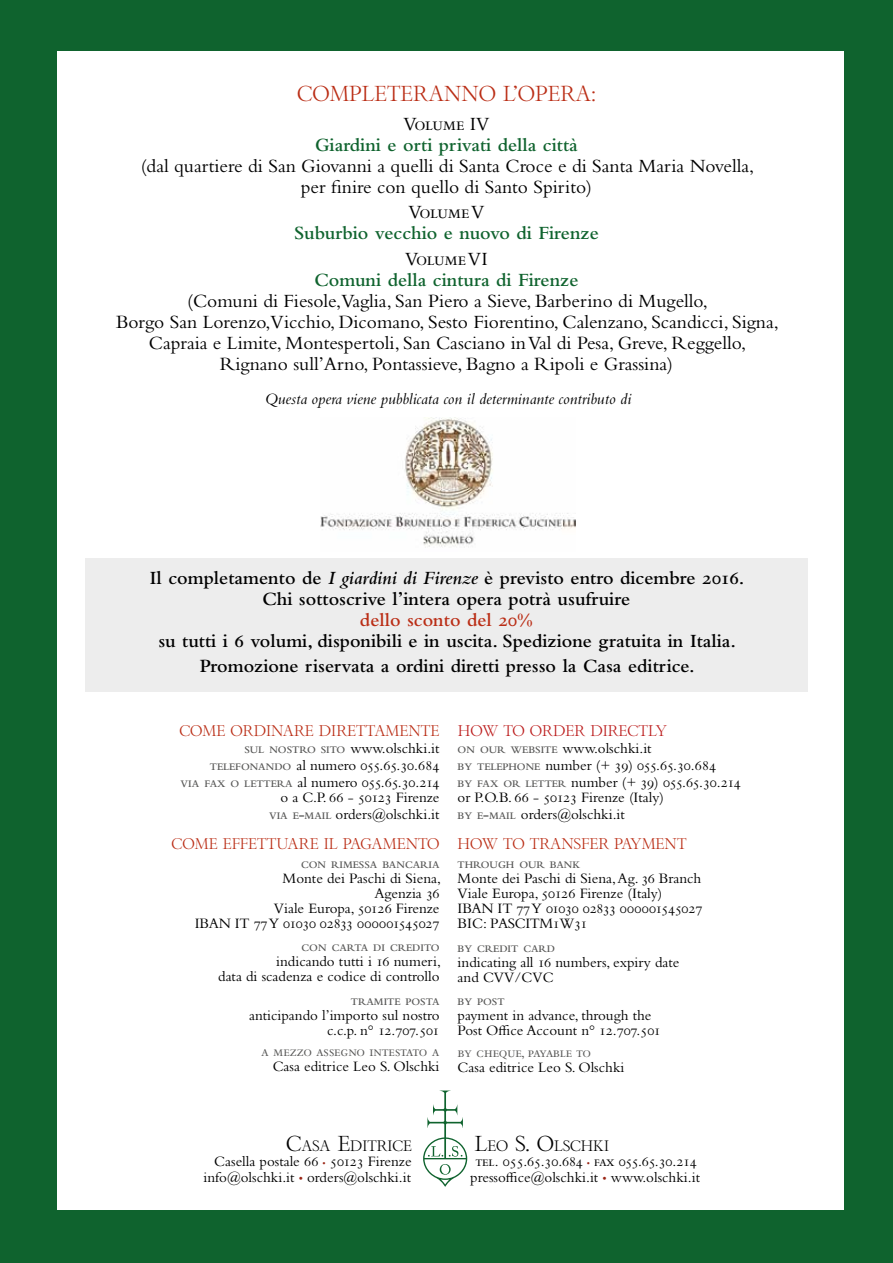
<style>
.page{position:relative;width:893px;height:1263px;background:#0f632e}
.page>*{position:absolute;margin:0;border:0;box-sizing:border-box;transform-origin:0 0}
.t1{font:21px "Bembo Titling MT Std";color:#ba2d15}
.t2{font:19.5px/21px "Bembo Std";color:#000;text-align:center}
.t3{font:600 19.5px/21px "Bembo Std";color:#000;text-align:center}
.t4{font:600 19.5px "Bembo Std";color:#0f632e}
.t5{font:600 19.5px "Bembo Std";color:#ba2d15}
.t6{font:19.5px "Bembo Std";letter-spacing:-.02em;color:#000}
.t7{font:italic 16.5px "Bembo Std";color:#000}
.t8{font:15px/15px "Bembo Std";color:#000;text-align:right}
.t9{font:15px/17.1px "Bembo Std";letter-spacing:-.02em;color:#000;text-align:right}
.t10{font:15px "Bembo Titling MT Std";color:#ba2d15}
.t11{font:15px "Bembo Std";letter-spacing:-.02em;color:#575756}
.t12{font:14.7px "Bembo Titling MT Std";color:#000}
.t13{font:600 10.5px "Bembo Std";color:#575756}
.s1{font-style:italic}
.s2{color:#bc1d1d}
.s3{font-weight:600;font-size:10.5px;color:#575756}
.s4{font-weight:600;color:#575756}
.s5{font-size:21px}
.s6{font-size:9px;color:#9a2515}
.s7{font-size:12px;color:#9a2515}
</style>
<div class="page">
<div style="left:57px;top:52px;width:786px;height:1158px;background:#fff"></div>
<img style="left:320px;top:417px;width:256px;height:131px">
<div style="left:85px;top:558px;width:723px;height:134px;background:#ededed"></div>
<svg style="left:423px;top:1090px;width:44px;height:97px"></svg>
<h1 class="t1" style="left:297px;top:80px;width:300px">COMPLETERANNO L’OPERA:</h1>
<h2 class="t6" style="left:403px;top:113px;width:88px">Volume IV</h2>
<h2 class="t4" style="left:315px;top:134px;width:264px">Giardini e orti privati della città</h2>
<h2 class="t2" style="left:141px;top:155px;width:615px">(dal quartiere di San Giovanni a quelli di Santa Croce e di Santa Maria Novella, per finire con quello di Santo Spirito)</h2>
<h2 class="t2" style="left:408px;top:201px;width:78px">Volume V</h2>
<h2 class="t4" style="left:294px;top:222px;width:306px">Suburbio vecchio e nuovo di Firenze</h2>
<h2 class="t6" style="left:405px;top:247px;width:84px">Volume VI</h2>
<h2 class="t4" style="left:314px;top:269px;width:266px">Comuni della cintura di Firenze</h2>
<p class="t2" style="left:116px;top:290px;width:664px">(Comuni di Fiesole,Vaglia, San Piero a Sieve, Barberino di Mugello,<br>Borgo San Lorenzo,Vicchio, Dicomano, Sesto Fiorentino, Calenzano, Scandicci, Signa, Capraia e Limite, Montespertoli, San Casciano in Val di Pesa, Greve, Reggello, Rignano sull’Arno, Pontassieve, Bagno a Ripoli e Grassina)</p>
<p class="t7" style="left:265px;top:390px;width:368px">Questa opera viene pubblicata con il determinante contributo di</p>
<h2 class="t3" style="left:150px;top:568px;width:596px">Il completamento de <span class="s1">I giardini di Firenze</span> è previsto entro dicembre 2016.<br>Chi sottoscrive l’intera opera potrà usufruire</h2>
<h2 class="t5" style="left:360px;top:609px;width:174px">dello sconto del 20%</h2>
<h2 class="t3" style="left:158px;top:628px;width:579px;line-height:25.2px">su tutti i 6 volumi, disponibili e in uscita. Spedizione gratuita in Italia.<br>Promozione riservata a ordini diretti presso la Casa editrice.</h2>
<p class="t10" style="left:179px;top:722px;width:489px">COME ORDINARE DIRETTAMENTE <span class="s2">HOW TO ORDER DIRECTLY</span></p>
<p class="t9" style="left:181px;top:739px;width:260px"><span class="s3">SUL NOSTRO SITO</span> www.olschki.it<br><span class="s3">TELEFONANDO</span> al numero 055.65.30.684<br><span class="s3">VIA FAX O LETTERA</span> al numero 055.65.30.214</p>
<p class="t8" style="left:269px;top:789px;width:172px;line-height:17.1px">o a C.P. 66 - 50123 Firenze<br><span class="s3">VIA E</span><span class="s4">-</span><span class="s3">MAIL</span> orders@olschki.it</p>
<p class="t10" style="left:172px;top:834px;width:269px">COME EFFETTUARE IL PAGAMENTO</p>
<p class="t13" style="left:301px;top:859px;width:140px">CON RIMESSA BANCARIA</p>
<p class="t8" style="left:195px;top:870px;width:248px">Monte dei Paschi di Siena,<br>Agenzia 36<br>Viale Europa, 50126 Firenze<br>IBAN IT 77 Y 01030 02833 000001545027</p>
<p class="t13" style="left:302px;top:942px;width:139px">CON CARTA DI CREDITO</p>
<p class="t8" style="left:218px;top:954px;width:224px">indicando tutti i 16 numeri,<br>data di scadenza e codice di controllo</p>
<p class="t13" style="left:351px;top:996px;width:90px">TRAMITE POSTA</p>
<p class="t8" style="left:249px;top:1007px;width:192px">anticipando l’importo sul nostro c.c.p. n° 12.707.501</p>
<p class="t11" style="left:261px;top:1043px;width:180px">a mezzo assegno intestato a</p>
<p class="t8" style="left:273px;top:1059px;width:168px">Casa editrice Leo S. Olschki</p>
<p class="t9" style="left:458px;top:739px;width:285px;text-align:left"><span class="s3">ON OUR WEBSITE</span> www.olschki.it<br><span class="s3">BY TELEPHONE</span> number (+ 39) 055.65.30.684<br><span class="s3">BY FAX OR LETTER</span> number (+ 39) 055.65.30.214</p>
<p class="t8" style="left:458px;top:789px;width:208px;line-height:17.1px;text-align:left">or P.O.B. 66 - 50123 Firenze (Italy)<br><span class="s3">BY E</span><span class="s4">-</span><span class="s3">MAIL</span> orders@olschki.it</p>
<p class="t10" style="left:458px;top:834px;width:230px">HOW TO TRANSFER PAYMENT</p>
<p class="t13" style="left:458px;top:859px;width:124px">THROUGH OUR BANK</p>
<p class="t8" style="left:458px;top:871px;width:246px;text-align:left">Monte dei Paschi di Siena, Ag. 36 Branch<br>Viale Europa, 50126 Firenze (Italy)<br>IBAN IT 77 Y 01030 02833 000001545027<br>BIC: PASCITM1W31</p>
<p class="t13" style="left:458px;top:942px;width:99px">BY CREDIT CARD</p>
<p class="t8" style="left:458px;top:954px;width:223px;text-align:left">indicating all 16 numbers, expiry date and CVV/CVC</p>
<p class="t13" style="left:458px;top:996px;width:48px">BY POST</p>
<p class="t8" style="left:458px;top:1008px;width:205px;text-align:left">payment in advance, through the<br>Post Office Account n° 12.707.501</p>
<p class="t11" style="left:458px;top:1043px;width:135px">by cheque, payable to</p>
<p class="t8" style="left:458px;top:1059px;width:168px">Casa editrice Leo S. Olschki</p>
<p class="t12" style="left:286px;top:1137px;width:126px"><span class="s5">C</span>ASA <span class="s5">E</span>DITRICE</p>
<p class="t12" style="left:475px;top:1137px;width:136px"><span class="s5">L</span>EO <span class="s5">S. O</span>LSCHKI</p>
<p class="t8" style="left:214px;top:1153px;width:199px">Casella postale 66 <span class="s6">•</span> 50123 Firenze</p>
<p class="t8" style="left:475px;top:1153px;width:223px">tel. 055.65.30.684 <span class="s6">•</span> fax 055.65.30.214</p>
<p class="t8" style="left:203px;top:1169px;width:209px">info@olschki.it <span class="s7">•</span> orders@olschki.it</p>
<p class="t8" style="left:470px;top:1169px;width:231px">pressoffice@olschki.it <span class="s7">•</span> www.olschki.it</p>
</div>
